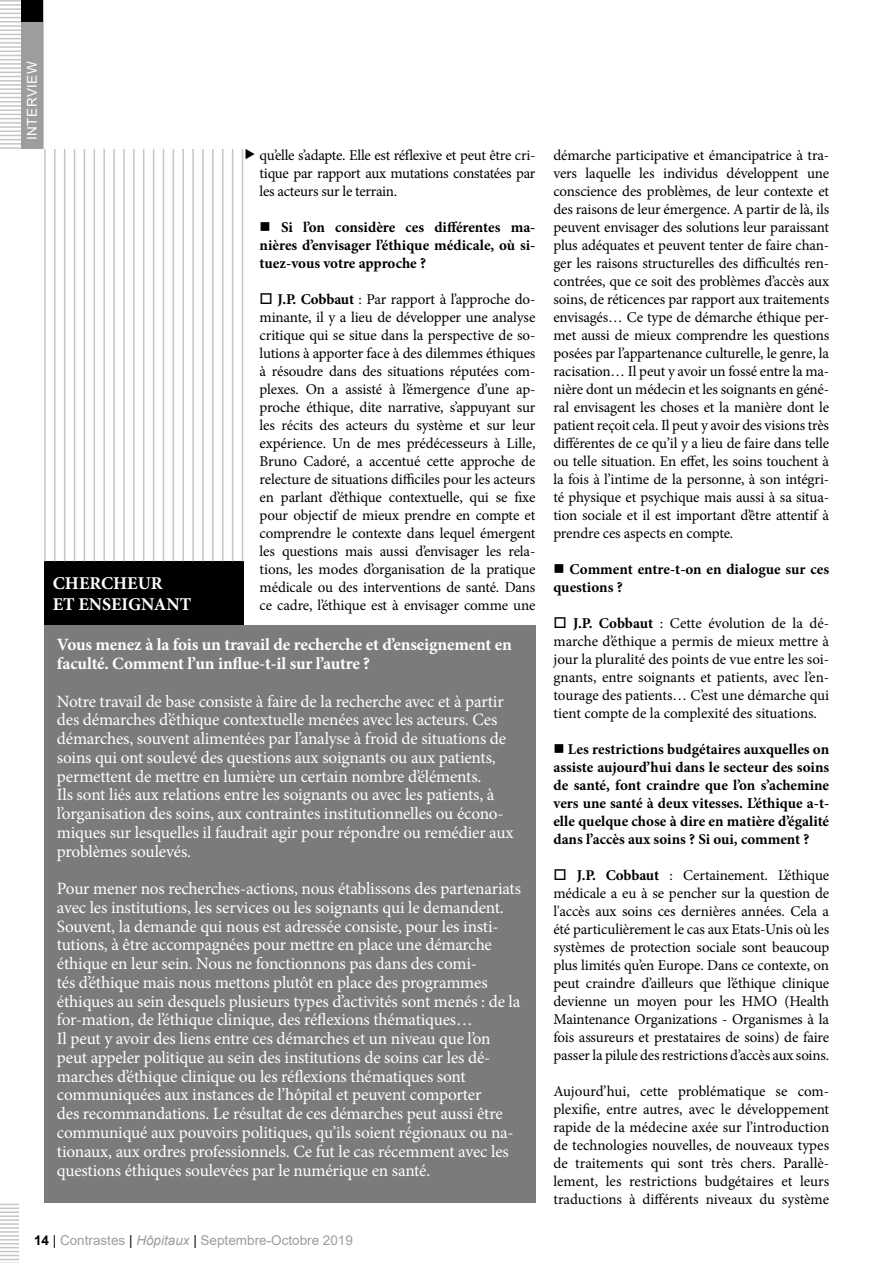
<style>
.page{position:relative;width:893px;height:1263px;background:#fff}
.page>*{position:absolute;margin:0;border:0;box-sizing:border-box;transform-origin:0 0}
.t1{font:700 18px/21px "Minion Pro";color:#fff}
.t2{font:17.25px/18.8px "Minion Pro";letter-spacing:-.01em;color:#fff}
.t3{font:700 17.25px/18.8px "Minion Pro";letter-spacing:-.01em;color:#fff}
.t4{font:15px/18px "Minion Pro";letter-spacing:-.01em;color:#000;text-align:justify}
.t5{font:700 15px/18px "Minion Pro";color:#000;text-align:justify}
.t6{font:13.5px "Arial";color:#9d9d9c}
.t7{font:13.5px "Arial";letter-spacing:.035em;color:#fff}
.s1{font-weight:700}
.s2{font-weight:700;color:#000}
.s3{color:#000}
.s4{font-style:italic}
</style>
<div class="page">
<svg style="left:0;top:1203px;width:19px;height:60px"></svg>
<div style="left:44px;top:625px;width:491px;height:577px;background:#7c7b7b"></div>
<div style="left:44px;top:561px;width:199px;height:64px;background:#000"></div>
<hr style="left:0;top:0;width:21px;height:2px;background:#c6c6c6">
<hr style="left:0;top:4px;width:21px;height:2px;background:#c6c6c6">
<hr style="left:0;top:8px;width:21px;height:2px;background:#c6c6c6">
<svg style="left:0;top:13px;width:21px;height:5px"></svg>
<hr style="left:0;top:21px;width:21px;height:2px;background:#c6c6c6">
<hr style="left:0;top:25px;width:21px;height:2px;background:#c6c6c6">
<hr style="left:0;top:29px;width:21px;height:2px;background:#c6c6c6">
<svg style="left:0;top:34px;width:21px;height:5px"></svg>
<hr style="left:0;top:42px;width:21px;height:2px;background:#c6c6c6">
<hr style="left:0;top:46px;width:21px;height:2px;background:#c6c6c6">
<svg style="left:0;top:51px;width:21px;height:9px"></svg>
<hr style="left:0;top:63px;width:21px;height:2px;background:#c6c6c6">
<hr style="left:0;top:67px;width:21px;height:2px;background:#c6c6c6">
<svg style="left:0;top:72px;width:21px;height:9px"></svg>
<hr style="left:0;top:84px;width:21px;height:2px;background:#c6c6c6">
<hr style="left:0;top:88px;width:21px;height:2px;background:#c6c6c6">
<svg style="left:0;top:93px;width:21px;height:5px"></svg>
<hr style="left:0;top:101px;width:21px;height:2px;background:#c6c6c6">
<hr style="left:0;top:105px;width:21px;height:2px;background:#c6c6c6">
<hr style="left:0;top:109px;width:21px;height:2px;background:#c6c6c6">
<svg style="left:0;top:114px;width:21px;height:5px"></svg>
<hr style="left:0;top:122px;width:21px;height:2px;background:#c6c6c6">
<hr style="left:0;top:126px;width:21px;height:2px;background:#c6c6c6">
<hr style="left:0;top:130px;width:21px;height:2px;background:#c6c6c6">
<svg style="left:0;top:135px;width:21px;height:5px"></svg>
<hr style="left:0;top:143px;width:21px;height:2px;background:#c6c6c6">
<hr style="left:0;top:147px;width:21px;height:2px;background:#c6c6c6">
<hr style="left:43px;top:0;width:1px;height:149px;background:#c6c6c6">
<div style="left:21px;top:21px;width:22px;height:128px;background:#9d9d9c"></div>
<div style="left:21px;top:0;width:22px;height:21px;background:#000"></div>
<hr style="left:242px;top:149px;width:1px;height:412px;background:#c6c6c6">
<hr style="left:232px;top:149px;width:1px;height:412px;background:#c6c6c6">
<hr style="left:222px;top:149px;width:1px;height:412px;background:#c6c6c6">
<hr style="left:212px;top:149px;width:2px;height:412px;background:#c6c6c6">
<hr style="left:202px;top:149px;width:2px;height:412px;background:#c6c6c6">
<hr style="left:192px;top:149px;width:2px;height:412px;background:#c6c6c6">
<hr style="left:182px;top:149px;width:2px;height:412px;background:#c6c6c6">
<hr style="left:173px;top:149px;width:1px;height:412px;background:#c6c6c6">
<hr style="left:163px;top:149px;width:1px;height:412px;background:#c6c6c6">
<hr style="left:153px;top:149px;width:1px;height:412px;background:#c6c6c6">
<hr style="left:143px;top:149px;width:1px;height:412px;background:#c6c6c6">
<hr style="left:133px;top:149px;width:2px;height:412px;background:#c6c6c6">
<hr style="left:123px;top:149px;width:2px;height:412px;background:#c6c6c6">
<hr style="left:113px;top:149px;width:2px;height:412px;background:#c6c6c6">
<hr style="left:103px;top:149px;width:2px;height:412px;background:#c6c6c6">
<hr style="left:94px;top:149px;width:1px;height:412px;background:#c6c6c6">
<hr style="left:84px;top:149px;width:1px;height:412px;background:#c6c6c6">
<hr style="left:74px;top:149px;width:1px;height:412px;background:#c6c6c6">
<hr style="left:64px;top:149px;width:1px;height:412px;background:#c6c6c6">
<hr style="left:54px;top:149px;width:2px;height:412px;background:#c6c6c6">
<hr style="left:44px;top:149px;width:2px;height:412px;background:#c6c6c6">
<p class="t7" style="left:23px;top:140px;width:80px;rotate:-90deg">INTERVIEW</p>
<p class="t1" style="left:53px;top:573px;width:140px">CHERCHEUR<br>ET ENSEIGNANT</p>
<p class="t4" style="left:260px;top:146px;width:277px">qu’elle s’adapte. Elle est réflexive et peut être cri&shy;tique par rapport aux mutations constatées par les acteurs sur le terrain.</p>
<p class="t5" style="left:260px;top:218px;width:277px">■ Si l’on considère ces différentes ma&shy;nières d’envisager l’éthique médicale, où si&shy;tuez-vous votre approche ?</p>
<p class="t4" style="left:260px;top:290px;width:277px">□ <span class="s1">J.P. Cobbaut</span> : Par rapport à l’approche do&shy;minante, il y a lieu de développer une analyse critique qui se situe dans la perspective de so&shy;lutions à apporter face à des dilemmes éthiques à résoudre dans des situations réputées com&shy;plexes. On a assisté à l’émergence d’une ap&shy;proche éthique, dite narrative, s’appuyant sur les récits des acteurs du système et sur leur expérience. Un de mes prédécesseurs à Lille, Bruno Cadoré, a accentué cette approche de relecture de situations difficiles pour les acteurs en parlant d’éthique contextuelle, qui se fixe pour objectif de mieux prendre en compte et comprendre le contexte dans lequel émergent les questions mais aussi d’envisager les rela&shy;tions, les modes d’organisation de la pratique médicale ou des interventions de santé. Dans ce cadre, l’éthique est à envisager comme une</p>
<p class="t3" style="left:57px;top:635px;width:456px">Vous menez à la fois un travail de recherche et d’enseignement en faculté. Comment l’un influe-t-il sur l’autre ?</p>
<p class="t2" style="left:57px;top:692px;width:458px">Notre travail de base consiste à faire de la recherche avec et à partir des démarches d’éthique contextuelle menées avec les acteurs. Ces démarches, souvent alimentées par l’analyse à froid de situations de soins qui ont soulevé des questions aux soignants ou aux patients, permettent de mettre en lumière un certain nombre d’éléments.<br>Ils sont liés aux relations entre les soignants ou avec les patients, à l’organisation des soins, aux contraintes institutionnelles ou écono&shy;miques sur lesquelles il faudrait agir pour répondre ou remédier aux problèmes soulevés.</p>
<p class="t2" style="left:57px;top:879px;width:466px">Pour mener nos recherches-actions, nous établissons des partenariats avec les institutions, les services ou les soignants qui le demandent.<br>Souvent, la demande qui nous est adressée consiste, pour les insti&shy;tutions, à être accompagnées pour mettre en place une démarche éthique en leur sein. Nous ne fonctionnons pas dans des comi-<br>tés d’éthique mais nous mettons plutôt en place des programmes éthiques au sein desquels plusieurs types d’activités sont menés : de la for-mation, de l’éthique clinique, des réflexions thématiques…<br>Il peut y avoir des liens entre ces démarches et un niveau que l’on peut appeler politique au sein des institutions de soins car les dé&shy;marches d’éthique clinique ou les réflexions thématiques sont communiquées aux instances de l’hôpital et peuvent comporter<br>des recommandations. Le résultat de ces démarches peut aussi être communiqué aux pouvoirs politiques, qu’ils soient régionaux ou na&shy;tionaux, aux ordres professionnels. Ce fut le cas récemment avec les questions éthiques soulevées par le numérique en santé.</p>
<p class="t6" style="left:34px;top:1231px;width:320px"><span class="s2">14</span> <span class="s3">|</span> Contrastes <span class="s3">|</span> <span class="s4">Hôpitaux</span> <span class="s3">|</span> Septembre-Octobre 2019</p>
<p class="t4" style="left:553px;top:146px;width:277px">démarche participative et émancipatrice à tra&shy;vers laquelle les individus développent une conscience des problèmes, de leur contexte et des raisons de leur émergence. A partir de là, ils peuvent envisager des solutions leur paraissant plus adéquates et peuvent tenter de faire chan&shy;ger les raisons structurelles des difficultés ren&shy;contrées, que ce soit des problèmes d’accès aux soins, de réticences par rapport aux traitements envisagés… Ce type de démarche éthique per&shy;met aussi de mieux comprendre les questions posées par l’appartenance culturelle, le genre, la racisation… Il peut y avoir un fossé entre la ma&shy;nière dont un médecin et les soignants en géné&shy;ral envisagent les choses et la manière dont le patient reçoit cela. Il peut y avoir des visions très différentes de ce qu’il y a lieu de faire dans telle ou telle situation. En effet, les soins touchent à la fois à l’intime de la personne, à son intégri&shy;té physique et psychique mais aussi à sa situa&shy;tion sociale et il est important d’être attentif à prendre ces aspects en compte.</p>
<p class="t5" style="left:553px;top:560px;width:277px">■ Comment entre-t-on en dialogue sur ces questions ?</p>
<p class="t4" style="left:553px;top:614px;width:277px">□ <span class="s1">J.P. Cobbaut</span> : Cette évolution de la dé&shy;marche d’éthique a permis de mieux mettre à jour la pluralité des points de vue entre les soi&shy;gnants, entre soignants et patients, avec l’en&shy;tourage des patients… C’est une démarche qui tient compte de la complexité des situations.</p>
<p class="t5" style="left:553px;top:740px;width:277px">■ Les restrictions budgétaires auxquelles on assiste aujourd’hui dans le secteur des soins de santé, font craindre que l’on s’achemine vers une santé à deux vitesses. L’éthique a-t&shy;elle quelque chose à dire en matière d’égalité dans l’accès aux soins ? Si oui, comment ?</p>
<p class="t4" style="left:553px;top:866px;width:277px">□ <span class="s1">J.P. Cobbaut</span> : Certainement. L’éthique médicale a eu à se pencher sur la question de l'accès aux soins ces dernières années. Cela a été particulièrement le cas aux Etats-Unis où les systèmes de protection sociale sont beaucoup plus limités qu’en Europe. Dans ce contexte, on peut craindre d’ailleurs que l’éthique clinique devienne un moyen pour les HMO (Health Maintenance Organizations - Organismes à la fois assureurs et prestataires de soins) de faire passer la pilule des restrictions d’accès aux soins.</p>
<p class="t4" style="left:553px;top:1082px;width:277px">Aujourd’hui, cette problématique se com&shy;plexifie, entre autres, avec le développement rapide de la médecine axée sur l’introduction de technologies nouvelles, de nouveaux types de traitements qui sont très chers. Parallè&shy;lement, les restrictions budgétaires et leurs traductions à différents niveaux du système</p>
</div>
